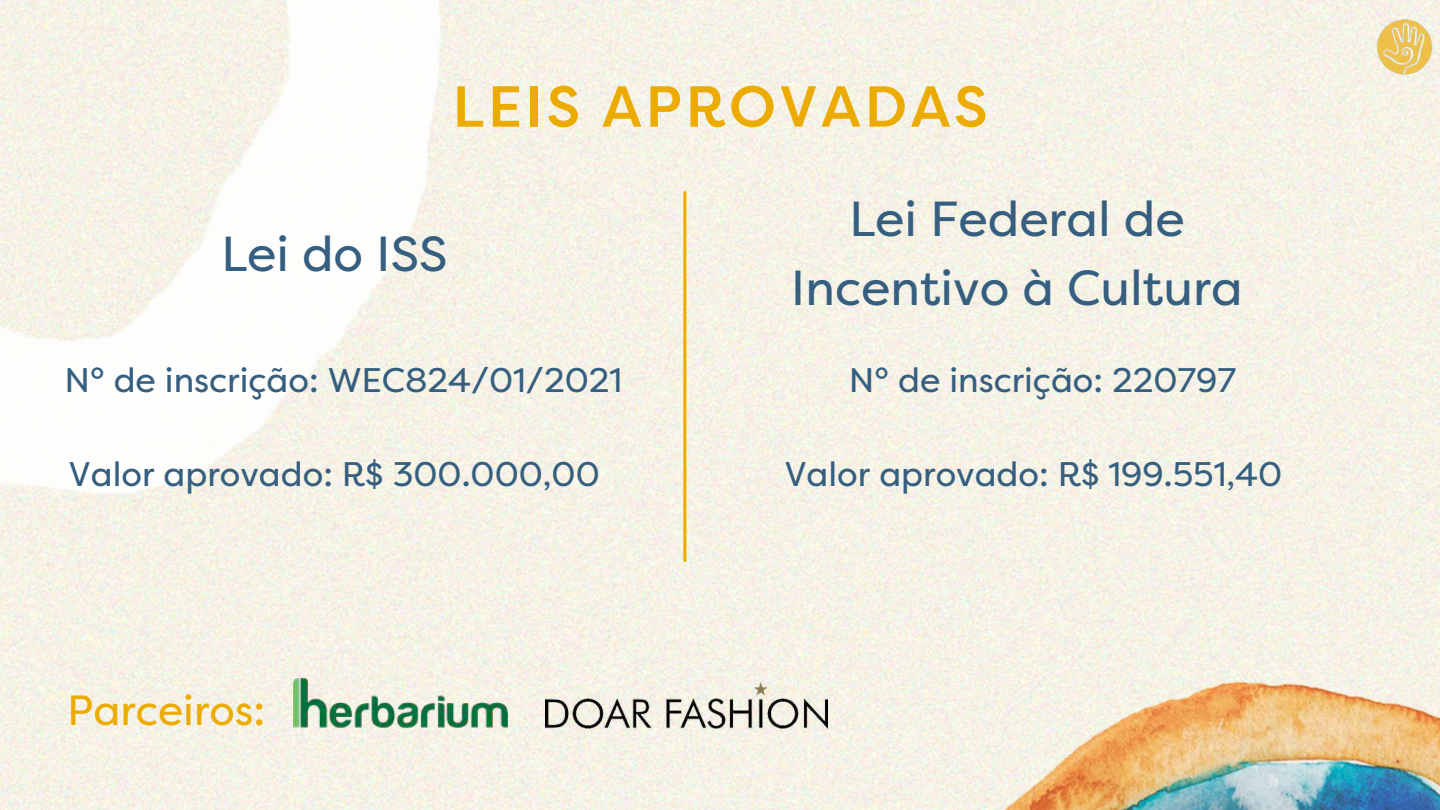
<style>
.page{position:relative;width:1440px;height:810px;background:#fff}
.page>*{position:absolute;margin:0;border:0;box-sizing:border-box;transform-origin:0 0}
.t1{font:500 57.7px "Filson Pro";letter-spacing:.06em;color:#ecab00}
.t2{font:49.1px/68.4px "Filson Pro";color:#355e7f;text-align:center}
.t3{font:42.1px "Filson Pro";color:#ecab00}
.t4{font:34.1px "Filson Pro";color:#355e7f}
</style>
<div class="page">
<img style="left:0;top:0;width:1440px;height:810px">
<img style="left:1369px;top:0;width:71px;height:89px">
<hr style="left:683px;top:191px;width:3px;height:371px;background:#ecab00">
<img style="left:293px;top:596px;width:215px;height:214px">
<img style="left:545px;top:682px;width:282px;height:47px">
<h1 class="t1" style="left:452px;top:74px;width:537px">LEIS APROVADAS</h1>
<h2 class="t2" style="left:221px;top:220px;width:228px">Lei do ISS</h2>
<h2 class="t2" style="left:791px;top:186px;width:453px">Lei Federal de<br>Incentivo à Cultura</h2>
<p class="t4" style="left:64px;top:360px;width:559px">N° de inscrição: WEC824/01/2021</p>
<p class="t4" style="left:69px;top:455px;width:532px">Valor aprovado: R$ 300.000,00</p>
<p class="t3" style="left:67px;top:687px;width:200px">Parceiros:</p>
<p class="t4" style="left:849px;top:360px;width:389px">N° de inscrição: 220797</p>
<p class="t4" style="left:785px;top:455px;width:499px">Valor aprovado: R$ 199.551,40</p>
</div>
